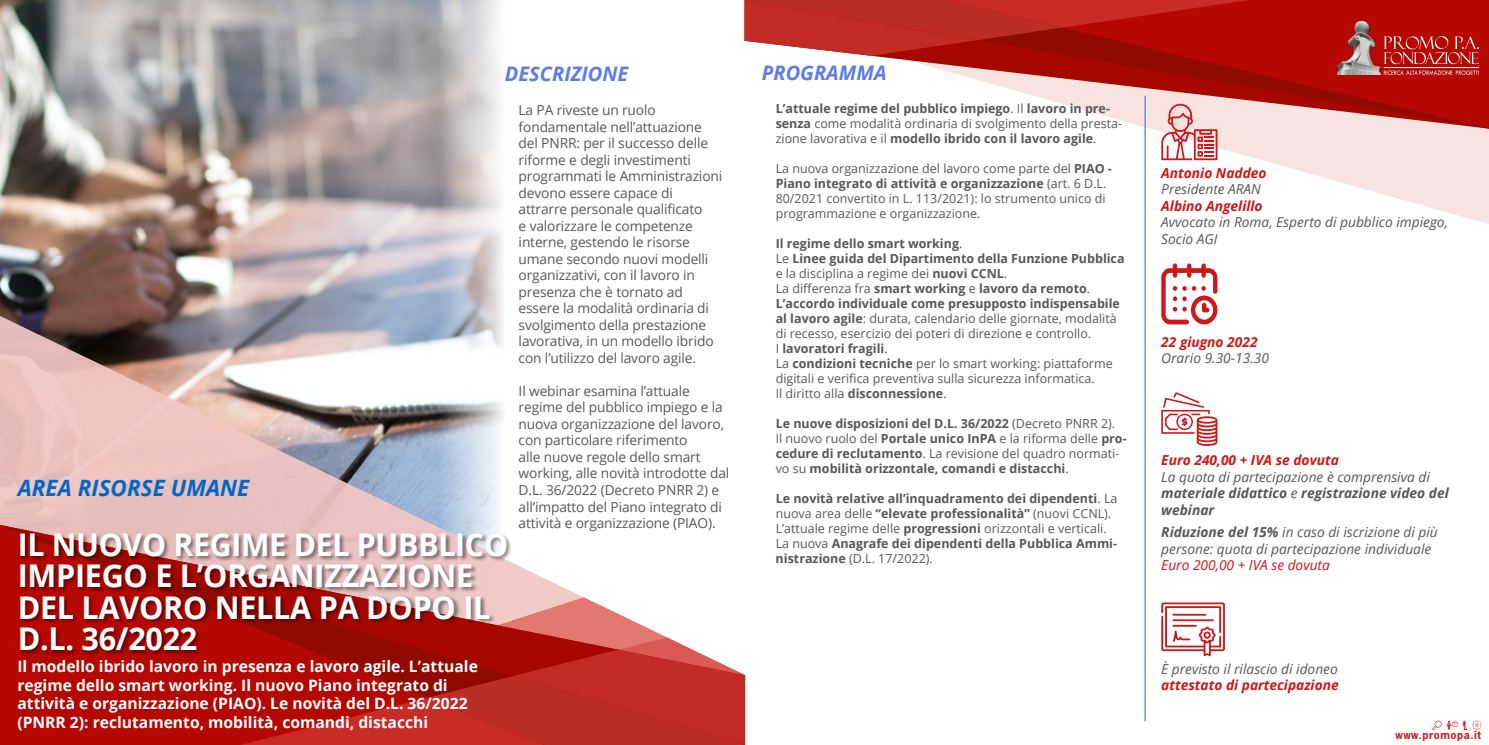
<style>
.page{position:relative;width:1489px;height:745px;background:#fff}
.page>*{position:absolute;margin:0;border:0;box-sizing:border-box;transform-origin:0 0}
.t1{font:700 31.25px/31.2px "Open Sans";letter-spacing:-.01em;color:#fff}
.t2{font:italic 700 22.5px "Open Sans";color:#0067c7}
.t3{font:italic 700 20px "Open Sans";color:#5e7be6}
.t4{font:700 15.62px/18.8px "Open Sans";color:#fff}
.t5{font:13.75px/16.5px "Open Sans";letter-spacing:-.01em;color:#575757}
.t6{font:italic 13.75px/16.5px "Open Sans";color:#575757}
.t7{font:italic 700 13.75px "Open Sans";color:#cd1719}
.t8{font:italic 700 13.75px/16.5px "Open Sans";color:#575757}
.t9{font:italic 13.75px "Open Sans";color:#cd1719}
.t10{font:12.5px/15px "Open Sans";color:#575757}
.t11{font:700 12.5px/15px "Open Sans";color:#575757}
.t12{font:700 10.62px "News Gothic Std";letter-spacing:.05em;color:#cd1719}
.s1{font-weight:400}
.s2{font-weight:700}
</style>
<div class="page">
<svg style="left:1145px;top:129px;width:343px;height:95px"></svg>
<svg style="left:873px;top:56px;width:72px;height:15px"></svg>
<svg style="left:945px;top:0;width:543px;height:129px;background:#c75954"></svg>
<svg style="left:744px;top:0;width:505px;height:56px;background:#b9251f"></svg>
<img style="left:0;top:0;width:503px;height:316px">
<img style="left:0;top:316px;width:503px;height:208px">
<svg style="left:0;top:524px;width:544px;height:220px;background:#c0332f"></svg>
<svg style="left:240px;top:597px;width:505px;height:147px;background:#c4413b"></svg>
<img style="left:1336px;top:21px;width:46px;height:54px">
<svg style="left:1383px;top:36px;width:95px;height:28px;background:#c23531"></svg>
<svg style="left:1383px;top:70px;width:95px;height:5px"></svg>
<hr style="left:1383px;top:67px;width:95px;height:1px;background:#fff">
<svg style="left:1432px;top:720px;width:49px;height:9px"></svg>
<svg style="left:1161px;top:263px;width:56px;height:61px"></svg>
<svg style="left:1161px;top:392px;width:56px;height:53px"></svg>
<svg style="left:1161px;top:602px;width:63px;height:54px"></svg>
<svg style="left:1161px;top:104px;width:56px;height:56px"></svg>
<div style="left:19px;top:532px;width:492px;height:124px;background:#000;opacity:.45"></div>
<hr style="left:1144px;top:96px;width:1px;height:624px;background:#5e7be6">
<h3 class="t3" style="left:505px;top:59px;width:125px">DESCRIZIONE</h3>
<p class="t5" style="left:518px;top:101px;width:205px">La PA riveste un ruolo fondamentale nell’attuazione del PNRR: per il successo delle riforme e degli investimenti programmati le Amministrazioni devono essere capace di attrarre personale qualificato<br>e valorizzare le competenze interne, gestendo le risorse umane secondo nuovi modelli organizzativi, con il lavoro in presenza che è tornato ad essere la modalità ordinaria di svolgimento della prestazione lavorativa, in un modello ibrido con l’utilizzo del lavoro agile.</p>
<p class="t5" style="left:518px;top:382px;width:212px">Il webinar esamina l’attuale regime del pubblico impiego e la nuova organizzazione del lavoro, con particolare riferimento<br>alle nuove regole dello smart working, alle novità introdotte dal<br>D.L. 36/2022 (Decreto PNRR 2) e all’impatto del Piano integrato di attività e organizzazione (PIAO).</p>
<h1 class="t1" style="left:18px;top:528px;width:492px">IL NUOVO REGIME DEL PUBBLICO<br>IMPIEGO E L’ORGANIZZAZIONE<br>DEL LAVORO NELLA PA DOPO IL<br>D.L. 36/2022</h1>
<p class="t4" style="left:17px;top:656px;width:462px">Il modello ibrido lavoro in presenza e lavoro agile. L’attuale regime dello smart working. Il nuovo Piano integrato di attività e organizzazione (PIAO). Le novità del D.L. 36/2022 (PNRR 2): reclutamento, mobilità, comandi, distacchi</p>
<h2 class="t2" style="left:18px;top:472px;width:233px">AREA RISORSE UMANE</h2>
<h3 class="t3" style="left:762px;top:58px;width:126px">PROGRAMMA</h3>
<p class="t11" style="left:775px;top:100px;width:348px">L’attuale regime del pubblico impiego<span class="s1">. Il</span> lavoro in pre&shy;senza <span class="s1">come modalità ordinaria di svolgimento della presta&shy;zione lavorativa e il</span> modello ibrido con il lavoro agile<span class="s1">.</span></p>
<p class="t10" style="left:775px;top:160px;width:338px">La nuova organizzazione del lavoro come parte del <span class="s2">PIAO - Piano integrato di attività e organizzazione</span> (art. 6 D.L.<br>80/2021 convertito in L. 113/2021): lo strumento unico di programmazione e organizzazione.</p>
<p class="t10" style="left:775px;top:235px;width:350px"><span class="s2">Il regime dello smart working</span>.<br>Le <span class="s2">Linee guida del Dipartimento della Funzione Pubblica </span>e la disciplina a regime dei <span class="s2">nuovi CCNL</span>.<br>La differenza fra <span class="s2">smart working</span> e <span class="s2">lavoro da remoto</span>.<br><span class="s2">L’accordo individuale come presupposto indispensabile al lavoro agile</span>: durata, calendario delle giornate, modalità di recesso, esercizio dei poteri di direzione e controllo.<br>I <span class="s2">lavoratori fragili</span>.<br>La <span class="s2">condizioni tecniche</span> per lo smart working: piattaforme digitali e verifica preventiva sulla sicurezza informatica.<br>Il diritto alla <span class="s2">disconnessione</span>.</p>
<p class="t11" style="left:775px;top:415px;width:352px">Le nuove disposizioni del D.L. 36/2022 <span class="s1">(Decreto PNRR 2).<br>Il nuovo ruolo del</span> Portale unico InPA <span class="s1">e la riforma delle</span> pro&shy;cedure di reclutamento<span class="s1">. La revisione del quadro normati&shy;vo su</span> mobilità orizzontale, comandi e distacchi<span class="s1">.</span></p>
<p class="t11" style="left:775px;top:490px;width:343px">Le novità relative all’inquadramento dei dipendenti<span class="s1">. La nuova area delle</span> “elevate professionalità” <span class="s1">(nuovi CCNL).<br>L’attuale regime delle</span> progressioni <span class="s1">orizzontali e verticali.<br>La nuova</span> Anagrafe dei dipendenti della Pubblica Ammi&shy;nistrazione <span class="s1">(D.L. 17/2022).</span></p>
<p class="t7" style="left:1161px;top:163px;width:107px">Antonio Naddeo</p>
<p class="t6" style="left:1161px;top:181px;width:101px">Presidente ARAN</p>
<p class="t7" style="left:1161px;top:196px;width:103px">Albino Angelillo</p>
<p class="t6" style="left:1161px;top:214px;width:288px">Avvocato in Roma, Esperto di pubblico impiego,<br>Socio AGI</p>
<p class="t7" style="left:1161px;top:331px;width:98px">22 giugno 2022</p>
<p class="t6" style="left:1161px;top:349px;width:109px">Orario 9.30-13.30</p>
<p class="t7" style="left:1161px;top:450px;width:179px">Euro 240,00 + IVA se dovuta</p>
<p class="t8" style="left:1161px;top:468px;width:289px"><span class="s1">La quota di partecipazione è comprensiva di </span>materiale didattico <span class="s1">e</span> registrazione video del webinar</p>
<p class="t6" style="left:1161px;top:523px;width:278px"><span class="s2">Riduzione del 15%</span> in caso di iscrizione di più persone: quota di partecipazione individuale</p>
<p class="t9" style="left:1161px;top:555px;width:170px">Euro 200,00 + IVA se dovuta</p>
<p class="t6" style="left:1161px;top:660px;width:178px">È previsto il rilascio di idoneo</p>
<p class="t7" style="left:1161px;top:675px;width:179px">attestato di partecipazione</p>
<p class="t12" style="left:1395px;top:727px;width:87px">www.promopa.it</p>
</div>
